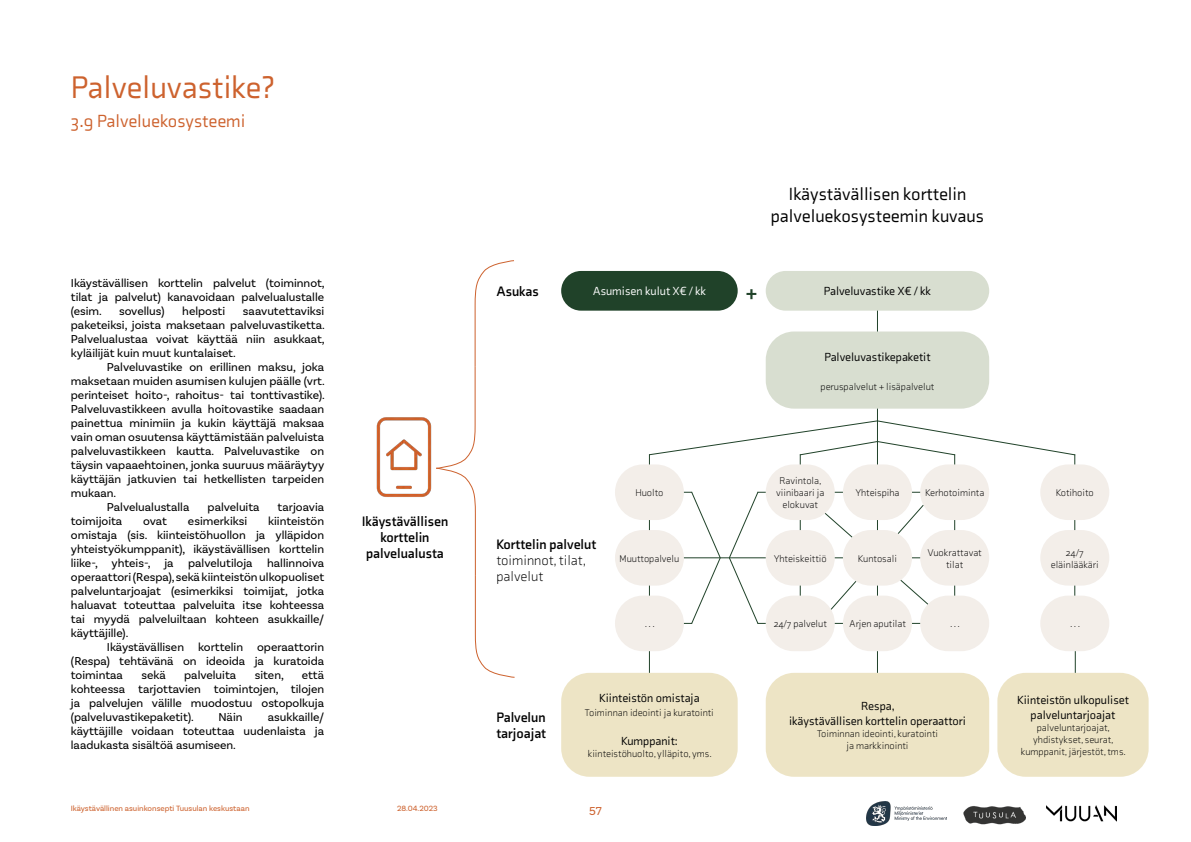
<style>
.page{position:relative;width:1191px;height:842px;background:#fff}
.page>*{position:absolute;margin:0;border:0;box-sizing:border-box;transform-origin:0 0}
.t1{font:32px "Axia";color:#cd622e}
.t2{font:600 25px "Basic Sans";color:#204229}
.t3{font:18px/21.6px "Axia";color:#000;text-align:center}
.t4{font:18px "Axia";color:#cd622e}
.t5{font:700 14px/16px "Axia";color:#000;text-align:center}
.t6{font:300 14px/16px "Axia";color:#000}
.t7{font:12px/14px "Basic Sans";color:#000;text-align:justify}
.t8{font:12px/14.4px "Axia";color:#000;text-align:center}
.t9{font:12px "Axia";color:#fff}
.t10{font:12px "Basic Sans";color:#cd622e}
.t11{font:300 10px/12px "Axia";color:#000;text-align:center}
.t12{font:8px "Basic Sans";color:#cd622e}
</style>
<div class="page">
<img style="left:1046px;top:806px;width:70px;height:16px">
<img style="left:963px;top:806px;width:62px;height:19px">
<img style="left:866px;top:802px;width:80px;height:24px">
<div style="left:561px;top:271px;width:176px;height:40px;background:#204229;border-radius:20px"></div>
<div style="left:561px;top:673px;width:176px;height:104px;background:#ede4c5;border-radius:28px"></div>
<div style="left:1040px;top:596px;width:69px;height:55px;background:#f3eee9;border-radius:28px"></div>
<div style="left:1040px;top:530px;width:69px;height:56px;background:#f3eee9;border-radius:28px"></div>
<div style="left:615px;top:596px;width:69px;height:55px;background:#f3eee9;border-radius:28px"></div>
<div style="left:615px;top:530px;width:69px;height:56px;background:#f3eee9;border-radius:28px"></div>
<div style="left:615px;top:464px;width:69px;height:56px;background:#f3eee9;border-radius:28px"></div>
<div style="left:1040px;top:464px;width:69px;height:56px;background:#f3eee9;border-radius:28px"></div>
<div style="left:843px;top:596px;width:69px;height:55px;background:#f3eee9;border-radius:28px"></div>
<div style="left:920px;top:596px;width:69px;height:55px;background:#f3eee9;border-radius:28px"></div>
<div style="left:765px;top:596px;width:69px;height:55px;background:#f3eee9;border-radius:28px"></div>
<div style="left:843px;top:530px;width:69px;height:56px;background:#f3eee9;border-radius:28px"></div>
<div style="left:920px;top:530px;width:69px;height:56px;background:#f3eee9;border-radius:28px"></div>
<div style="left:765px;top:530px;width:69px;height:56px;background:#f3eee9;border-radius:28px"></div>
<div style="left:843px;top:464px;width:69px;height:56px;background:#f3eee9;border-radius:28px"></div>
<div style="left:920px;top:464px;width:69px;height:56px;background:#f3eee9;border-radius:28px"></div>
<div style="left:765px;top:464px;width:69px;height:56px;background:#f3eee9;border-radius:28px"></div>
<div style="left:765px;top:271px;width:224px;height:40px;background:#d8ded0;border-radius:20px"></div>
<div style="left:765px;top:331px;width:224px;height:78px;background:#d8ded0;border-radius:28px"></div>
<div style="left:765px;top:673px;width:224px;height:104px;background:#ede4c5;border-radius:28px"></div>
<div style="left:997px;top:673px;width:151px;height:104px;background:#ede4c5;border-radius:28px"></div>
<svg style="left:436px;top:260px;width:79px;height:418px"></svg>
<img style="left:376px;top:417px;width:56px;height:80px">
<svg style="left:877px;top:311px;width:1px;height:20px"></svg>
<hr style="left:877px;top:409px;width:1px;height:55px;background:#204229">
<svg style="left:823px;top:512px;width:30px;height:26px"></svg>
<svg style="left:900px;top:580px;width:29px;height:26px"></svg>
<svg style="left:898px;top:505px;width:26px;height:29px"></svg>
<svg style="left:829px;top:580px;width:28px;height:31px"></svg>
<svg style="left:648px;top:420px;width:428px;height:44px"></svg>
<hr style="left:684px;top:557px;width:81px;height:1px;background:#204229">
<svg style="left:728px;top:491px;width:37px;height:133px"></svg>
<svg style="left:684px;top:491px;width:37px;height:133px"></svg>
<svg style="left:649px;top:651px;width:1px;height:22px"></svg>
<svg style="left:877px;top:651px;width:1px;height:22px"></svg>
<svg style="left:1074px;top:651px;width:1px;height:22px"></svg>
<h1 class="t1" style="left:71px;top:68px;width:205px">Palveluvastike?</h1>
<h3 class="t4" style="left:71px;top:110px;width:176px">3.9 Palveluekosysteemi</h3>
<p class="t7" style="left:71px;top:276px;width:255px">Ikäystävällisen korttelin palvelut (toiminnot, tilat ja palvelut) kanavoidaan palvelualustalle (esim.</p>
<p class="t7" style="left:119px;top:304px;width:47px">sovellus)</p>
<p class="t7" style="left:182px;top:304px;width:45px">helposti</p>
<p class="t7" style="left:71px;top:304px;width:255px;text-indent:172px">saavutettaviksi paketeiksi, joista maksetaan palveluvastiketta.<br>Palvelualustaa voivat käyttää niin asukkaat, kyläilijät kuin muut kuntalaiset.</p>
<p class="t7" style="left:107px;top:360px;width:219px">Palveluvastike on erillinen maksu, joka</p>
<p class="t7" style="left:71px;top:374px;width:255px">maksetaan muiden asumisen kulujen päälle (vrt.</p>
<p class="t7" style="left:71px;top:388px;width:255px">perinteiset hoito-, rahoitus- tai tonttivastike).</p>
<p class="t7" style="left:71px;top:402px;width:255px">Palveluvastikkeen avulla hoitovastike saadaan</p>
<p class="t7" style="left:71px;top:416px;width:255px">painettua minimiin ja kukin käyttäjä maksaa</p>
<p class="t7" style="left:71px;top:430px;width:255px">vain oman osuutensa käyttämistään palveluista</p>
<p class="t7" style="left:71px;top:444px;width:255px">palveluvastikkeen kautta. Palveluvastike on</p>
<p class="t7" style="left:71px;top:458px;width:255px">täysin vapaaehtoinen, jonka suuruus määräytyy</p>
<p class="t7" style="left:71px;top:472px;width:255px">käyttäjän jatkuvien tai hetkellisten tarpeiden</p>
<p class="t7" style="left:71px;top:486px;width:47px">mukaan.</p>
<p class="t7" style="left:107px;top:500px;width:84px">Palvelualustalla</p>
<p class="t7" style="left:207px;top:500px;width:54px">palveluita</p>
<p class="t7" style="left:278px;top:500px;width:48px">tarjoavia</p>
<p class="t7" style="left:71px;top:514px;width:53px">toimijoita</p>
<p class="t7" style="left:143px;top:514px;width:25px">ovat</p>
<p class="t7" style="left:188px;top:514px;width:61px">esimerkiksi</p>
<p class="t7" style="left:71px;top:514px;width:255px;text-indent:197px">kiinteistön omistaja (sis. kiinteistöhuollon ja ylläpidon yhteistyökumppanit), ikäystävällisen korttelin liike-, yhteis-, ja palvelutiloja hallinnoiva operaattori (Respa), sekä kiinteistön ulkopuoliset palveluntarjoajat (esimerkiksi toimijat, jotka haluavat toteuttaa palveluita itse kohteessa tai myydä palveluiltaan kohteen asukkaille/ käyttäjille).</p>
<p class="t7" style="left:71px;top:640px;width:255px;text-indent:36px">Ikäystävällisen korttelin operaattorin (Respa) tehtävänä on ideoida ja kuratoida toimintaa</p>
<p class="t7" style="left:141px;top:668px;width:26px">sekä</p>
<p class="t7" style="left:184px;top:668px;width:54px">palveluita</p>
<p class="t7" style="left:255px;top:668px;width:31px">siten,</p>
<p class="t7" style="left:71px;top:668px;width:255px;text-indent:231px">että kohteessa tarjottavien toimintojen, tilojen ja palvelujen välille muodostuu ostopolkuja (palveluvastikepaketit).</p>
<p class="t7" style="left:71px;top:710px;width:255px;text-indent:197px">asukkaille/ käyttäjille voidaan toteuttaa uudenlaista ja laadukasta sisältöä asumiseen.</p>
<p class="t7" style="left:218px;top:710px;width:26px">Näin</p>
<p class="t5" style="left:362px;top:513px;width:88px">Ikäystävällisen korttelin palvelualusta</p>
<p class="t12" style="left:71px;top:804px;width:180px">Ikäystävällinen asuinkonsepti Tuusulan keskustaan</p>
<p class="t12" style="left:397px;top:804px;width:42px">28.04.2023</p>
<p class="t5" style="left:496px;top:283px;width:44px">Asukas</p>
<p class="t9" style="left:592px;top:283px;width:115px">Asumisen kulut X€ / kk</p>
<h3 class="t3" style="left:770px;top:183px;width:215px">Ikäystävällisen korttelin palveluekosysteemin kuvaus</h3>
<h2 class="t2" style="left:746px;top:277px;width:13px">+</h2>
<p class="t8" style="left:823px;top:283px;width:109px">Palveluvastike X€ / kk</p>
<p class="t8" style="left:824px;top:350px;width:108px">Palveluvastikepaketit</p>
<p class="t11" style="left:820px;top:380px;width:115px">peruspalvelut + lisäpalvelut</p>
<p class="t11" style="left:776px;top:475px;width:50px">Ravintola, viinibaari ja elokuvat</p>
<p class="t11" style="left:635px;top:487px;width:30px">Huolto</p>
<p class="t11" style="left:855px;top:487px;width:46px">Yhteispiha</p>
<p class="t11" style="left:925px;top:487px;width:61px">Kerhotoiminta</p>
<p class="t11" style="left:1055px;top:487px;width:40px">Kotihoito</p>
<p class="t5" style="left:496px;top:536px;width:101px">Korttelin palvelut</p>
<p class="t6" style="left:496px;top:552px;width:91px">toiminnot, tilat, palvelut</p>
<p class="t11" style="left:619px;top:552px;width:61px">Muuttopalvelu</p>
<p class="t11" style="left:858px;top:552px;width:41px">Kuntosali</p>
<p class="t11" style="left:927px;top:546px;width:56px">Vuokrattavat tilat</p>
<p class="t11" style="left:1050px;top:546px;width:49px">24/7 eläinlääkäri</p>
<p class="t11" style="left:773px;top:552px;width:55px">Yhteiskeittiö</p>
<p class="t11" style="left:645px;top:618px;width:12px">. . .</p>
<p class="t11" style="left:773px;top:618px;width:55px">24/7 palvelut</p>
<p class="t11" style="left:849px;top:618px;width:58px">Arjen aputilat</p>
<p class="t11" style="left:950px;top:618px;width:12px">. . .</p>
<p class="t11" style="left:1070px;top:618px;width:12px">. . .</p>
<p class="t5" style="left:496px;top:709px;width:51px;text-align:left">Palvelun tarjoajat</p>
<p class="t8" style="left:599px;top:690px;width:102px">Kiinteistön omistaja</p>
<p class="t11" style="left:585px;top:707px;width:130px">Toiminnan ideointi ja kuratointi</p>
<p class="t8" style="left:621px;top:734px;width:58px">Kumppanit:</p>
<p class="t11" style="left:588px;top:747px;width:126px">kiinteistöhuolto, ylläpito, yms.</p>
<p class="t10" style="left:589px;top:803px;width:14px">57</p>
<p class="t8" style="left:789px;top:699px;width:178px">Respa,<br>ikäystävällisen korttelin operaattori</p>
<p class="t11" style="left:817px;top:727px;width:122px">Toiminnan ideointi, kuratointi ja markkinointi</p>
<p class="t8" style="left:1017px;top:693px;width:113px">Kiinteistön ulkopuliset palveluntarjoajat</p>
<p class="t11" style="left:1020px;top:721px;width:107px">palveluntarjoajat, yhdistykset, seurat, kumppanit, järjestöt, tms.</p>
</div>
